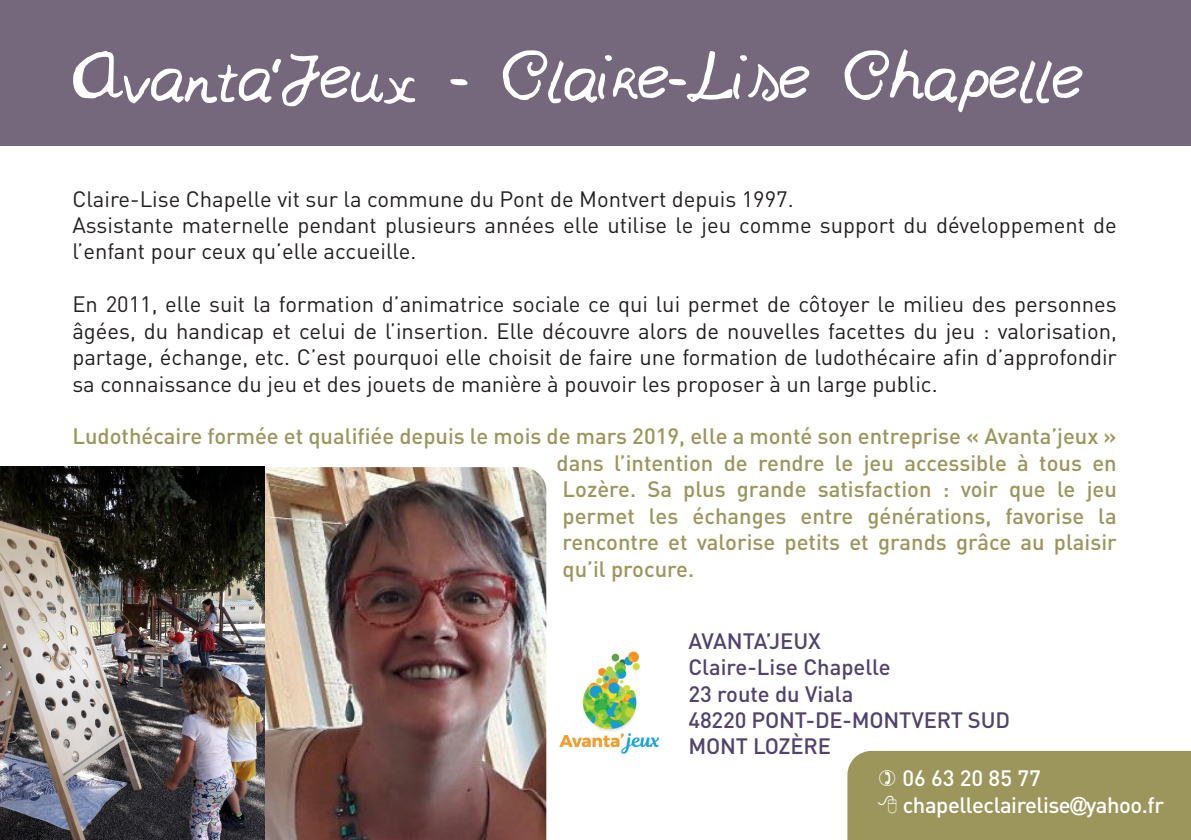
<style>
.page{position:relative;width:1191px;height:840px;background:#fff}
.page>*{position:absolute;margin:0;border:0;box-sizing:border-box;transform-origin:0 0}
.t1{font:84px "Nowherebound";letter-spacing:-.01em;color:#fff}
.t2{font:22px/26.4px "DINOT";color:#231f20}
.t3{font:500 22px/26.4px "DINOT";color:#9c965c;text-align:justify}
.t4{font:500 22px/26.4px "DINOT";letter-spacing:-.01em;color:#52426d}
.t5{font:500 22px "DINOT";letter-spacing:-.02em;color:#fff}
.s1{font-family:"Arial";font-weight:900}
</style>
<div class="page">
<div style="left:0;top:0;width:1191px;height:146px;background:#75687c"></div>
<img style="left:0;top:466px;width:546px;height:373px">
<img style="left:559px;top:651px;width:101px;height:103px">
<div style="left:847px;top:750px;width:344px;height:89px;background:#9c965c"></div>
<p class="t1" style="left:72px;top:36px;width:1012px">Avanta'Jeux - Claire-Lise Chapelle</p>
<p class="t2" style="left:72px;top:185px;width:723px">Claire-Lise Chapelle vit sur la commune du Pont de Montvert depuis 1997.</p>
<p class="t2" style="left:72px;top:211px;width:1046px">Assistante maternelle pendant plusieurs années elle utilise le jeu comme support du développement de l’enfant pour ceux qu’elle accueille.</p>
<p class="t2" style="left:72px;top:290px;width:1046px;text-align:justify">En 2011, elle suit la formation d’animatrice sociale ce qui lui permet de côtoyer le milieu des personnes âgées, du handicap et celui de l’insertion. Elle découvre alors de nouvelles facettes du jeu : valorisation, partage, échange, etc. C’est pourquoi elle choisit de faire une formation de ludothécaire afin d’approfondir sa connaissance du jeu et des jouets de manière à pouvoir les proposer à un large public.</p>
<p class="t3" style="left:556px;top:422px;width:562px;text-indent:-484px">Ludothécaire formée et qualifiée depuis le mois de mars 2019, elle a monté son entreprise « Avanta’jeux » dans l’intention de rendre le jeu accessible à tous en Lozère. Sa plus grande satisfaction : voir que le jeu permet les échanges entre générations, favorise la rencontre et valorise petits et grands grâce au plaisir qu’il procure.</p>
<p class="t4" style="left:688px;top:626px;width:134px">AVANTA’JEUX</p>
<p class="t4" style="left:688px;top:653px;width:204px">Claire-Lise Chapelle</p>
<p class="t4" style="left:688px;top:679px;width:166px">23 route du Viala</p>
<p class="t4" style="left:688px;top:705px;width:323px">48220 PONT-DE-MONTVERT SUD<br>MONT LOZÈRE</p>
<p class="t5" style="left:902px;top:763px;width:140px">06 63 20 85 77</p>
<p class="t5" style="left:902px;top:790px;width:263px">chapelleclairelise<span class="s1">@</span>yahoo.fr</p>
</div>
